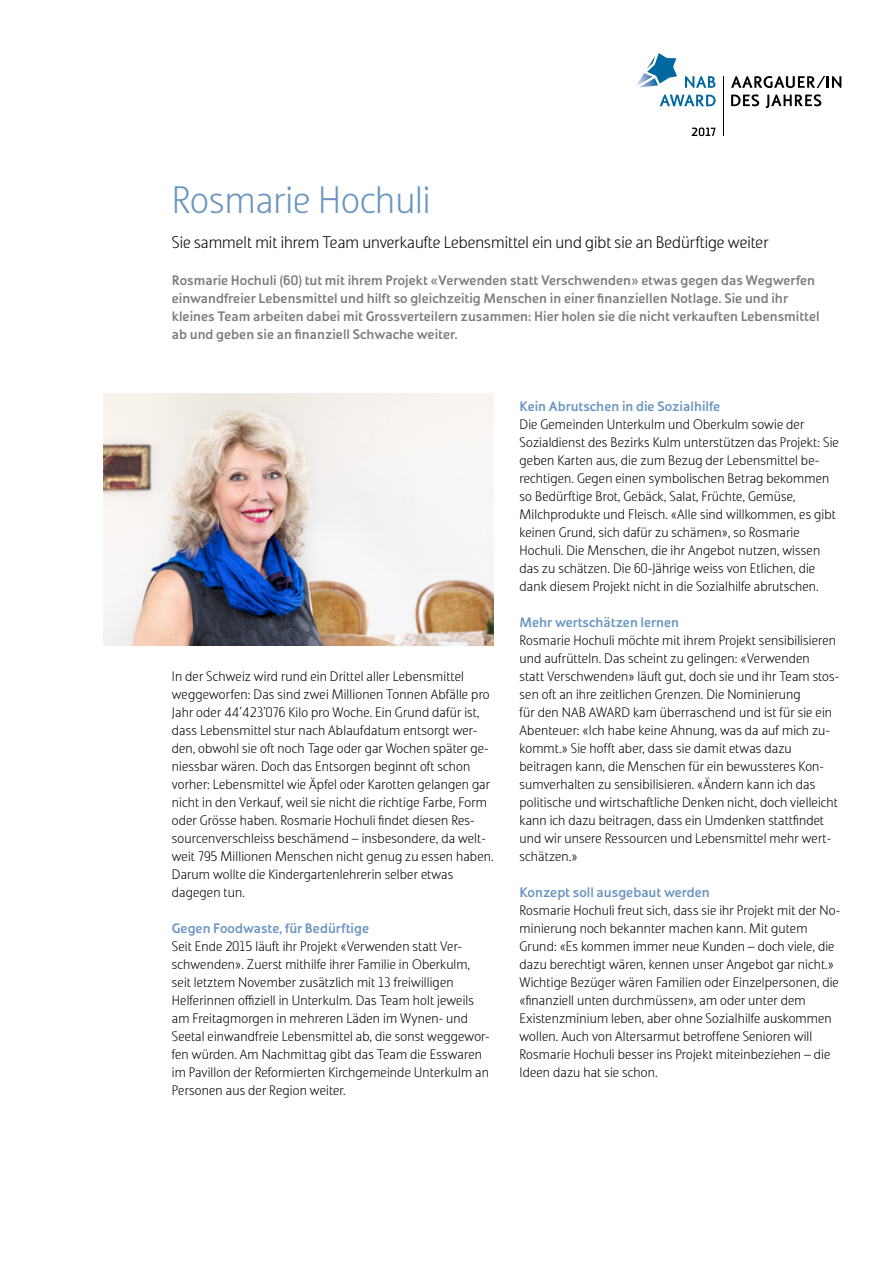
<style>
.page{position:relative;width:893px;height:1263px;background:#fff}
.page>*{position:absolute;margin:0;border:0;box-sizing:border-box;transform-origin:0 0}
.t1{font:300 37.5px "Solo Sans";color:#6a95c1}
.t2{font:300 16.5px "Solo Sans";color:#000}
.t3{font:300 13.5px/18px "Solo Sans";letter-spacing:.01em;color:#000}
.t4{font:700 13.5px/18px "Solo Sans";color:#7f7c7a}
.t5{font:700 13.5px "Solo Sans";color:#6a95c1}
</style>
<div class="page">
<hr style="left:723px;top:76px;width:1px;height:60px;background:#000">
<svg style="left:636px;top:53px;width:41px;height:35px"></svg>
<svg style="left:685px;top:76px;width:30px;height:12px"></svg>
<svg style="left:660px;top:95px;width:56px;height:11px"></svg>
<svg style="left:731px;top:76px;width:110px;height:12px"></svg>
<svg style="left:731px;top:94px;width:28px;height:12px"></svg>
<svg style="left:766px;top:94px;width:55px;height:14px"></svg>
<svg style="left:692px;top:128px;width:24px;height:8px"></svg>
<img style="left:103px;top:393px;width:391px;height:252px">
<h1 class="t1" style="left:172px;top:179px;width:260px">Rosmarie Hochuli</h1>
<p class="t2" style="left:172px;top:233px;width:598px">Sie sammelt mit ihrem Team unverkaufte Lebensmittel ein und gibt sie an Bedürftige weiter</p>
<p class="t4" style="left:172px;top:271px;width:649px">Rosmarie Hochuli (60) tut mit ihrem Projekt «Verwenden statt Verschwenden» etwas gegen das Wegwerfen einwandfreier Lebensmittel und hilft so gleichzeitig Menschen in einer finanziellen Notlage. Sie und ihr kleines Team arbeiten dabei mit Grossverteilern zusammen: Hier holen sie die nicht verkauften Lebensmittel ab und geben sie an finanziell Schwache weiter.</p>
<p class="t3" style="left:172px;top:667px;width:323px">In der Schweiz wird rund ein Drittel aller Lebensmittel weggeworfen: Das sind zwei Millionen Tonnen Abfälle pro Jahr oder 44’423’076 Kilo pro Woche. Ein Grund dafür ist, dass Lebensmittel stur nach Ablaufdatum entsorgt wer&shy;den, obwohl sie oft noch Tage oder gar Wochen später ge&shy;niessbar wären. Doch das Entsorgen beginnt oft schon vorher: Lebensmittel wie Äpfel oder Karotten gelangen gar nicht in den Verkauf, weil sie nicht die richtige Farbe, Form oder Grösse haben. Rosmarie Hochuli findet diesen Res&shy;sourcenverschleiss beschämend – insbesondere, da welt&shy;weit 795 Millionen Menschen nicht genug zu essen haben.<br>Darum wollte die Kindergartenlehrerin selber etwas dagegen tun.</p>
<p class="t5" style="left:172px;top:920px;width:199px">Gegen Foodwaste, für Bedürftige</p>
<p class="t3" style="left:172px;top:937px;width:319px">Seit Ende 2015 läuft ihr Projekt «Verwenden statt Ver&shy;schwenden». Zuerst mithilfe ihrer Familie in Oberkulm, seit letztem November zusätzlich mit 13 freiwilligen Helferinnen offiziell in Unterkulm. Das Team holt jeweils am Freitagmorgen in mehreren Läden im Wynen- und Seetal einwandfreie Lebensmittel ab, die sonst weggewor&shy;fen würden. Am Nachmittag gibt das Team die Esswaren im Pavillon der Reformierten Kirchgemeinde Unterkulm an Personen aus der Region weiter.</p>
<p class="t5" style="left:519px;top:398px;width:202px">Kein Abrutschen in die Sozialhilfe</p>
<p class="t3" style="left:519px;top:415px;width:321px">Die Gemeinden Unterkulm und Oberkulm sowie der Sozialdienst des Bezirks Kulm unterstützen das Projekt: Sie geben Karten aus, die zum Bezug der Lebensmittel be&shy;rechtigen. Gegen einen symbolischen Betrag bekommen so Bedürftige Brot, Gebäck, Salat, Früchte, Gemüse, Milchprodukte und Fleisch. «Alle sind willkommen, es gibt keinen Grund, sich dafür zu schämen», so Rosmarie Hochuli. Die Menschen, die ihr Angebot nutzen, wissen das zu schätzen. Die 60-Jährige weiss von Etlichen, die dank diesem Projekt nicht in die Sozialhilfe abrutschen.</p>
<p class="t5" style="left:519px;top:614px;width:161px">Mehr wertschätzen lernen</p>
<p class="t3" style="left:519px;top:631px;width:321px">Rosmarie Hochuli möchte mit ihrem Projekt sensibilisieren und aufrütteln. Das scheint zu gelingen: «Verwenden<br>statt Verschwenden» läuft gut, doch sie und ihr Team stos&shy;sen oft an ihre zeitlichen Grenzen. Die Nominierung<br>für den NAB AWARD kam überraschend und ist für sie ein Abenteuer: «Ich habe keine Ahnung, was da auf mich zu&shy;kommt.» Sie hofft aber, dass sie damit etwas dazu beitragen kann, die Menschen für ein bewussteres Kon&shy;sumverhalten zu sensibilisieren. «Ändern kann ich das politische und wirtschaftliche Denken nicht, doch vielleicht kann ich dazu beitragen, dass ein Umdenken stattfindet und wir unsere Ressourcen und Lebensmittel mehr wert&shy;schätzen.»</p>
<p class="t5" style="left:519px;top:884px;width:192px">Konzept soll ausgebaut werden</p>
<p class="t3" style="left:519px;top:901px;width:322px">Rosmarie Hochuli freut sich, dass sie ihr Projekt mit der No&shy;minierung noch bekannter machen kann. Mit gutem Grund: «Es kommen immer neue Kunden – doch viele, die dazu berechtigt wären, kennen unser Angebot gar nicht.» Wichtige Bezüger wären Familien oder Einzelpersonen, die «finanziell unten durchmüssen», am oder unter dem Existenzminium leben, aber ohne Sozialhilfe auskommen wollen. Auch von Altersarmut betroffene Senioren will Rosmarie Hochuli besser ins Projekt miteinbeziehen – die Ideen dazu hat sie schon.</p>
</div>
